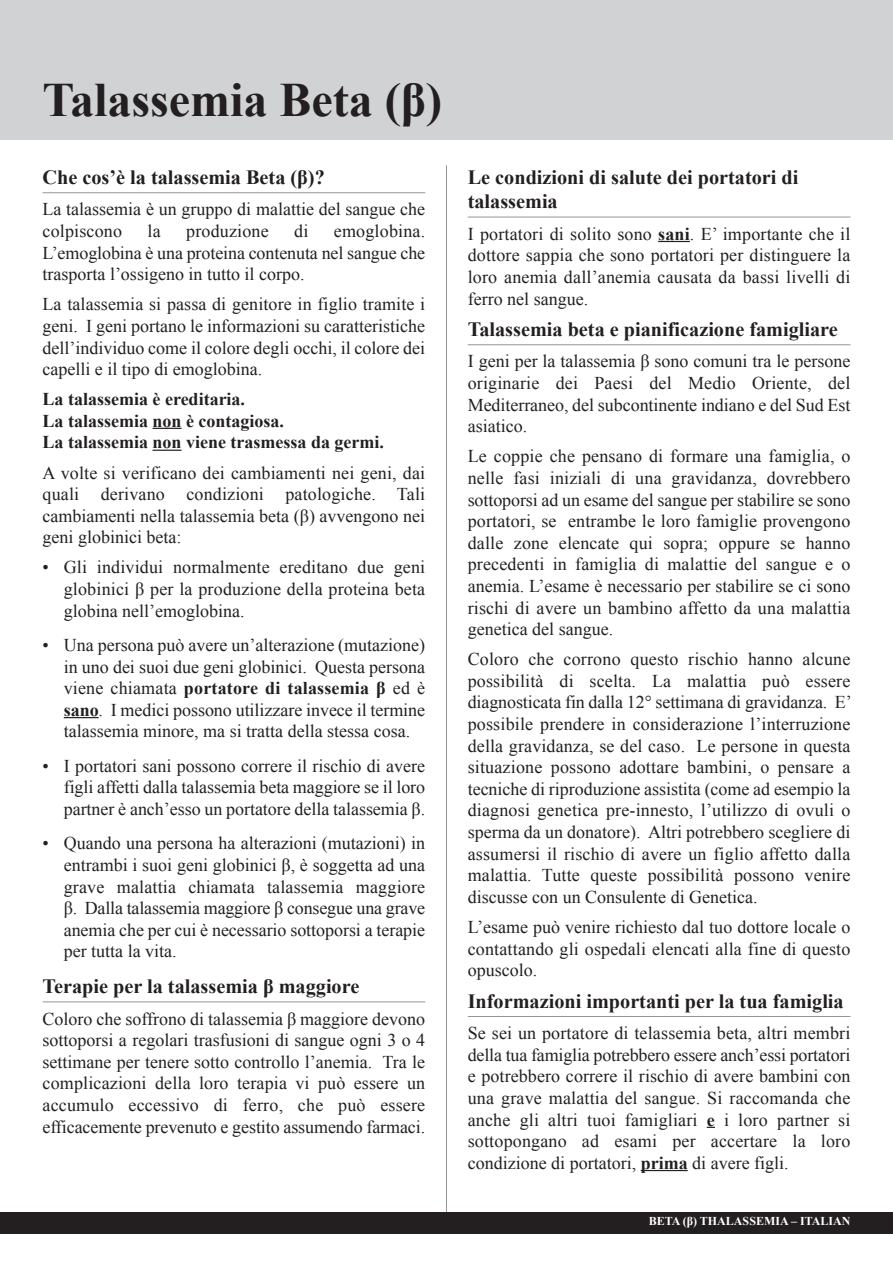
<style>
.page{position:relative;width:893px;height:1263px;background:#fff}
.page>*{position:absolute;margin:0;border:0;box-sizing:border-box;transform-origin:0 0}
.t1{font:700 48px "Times New Roman";color:#231f20}
.t2{font:700 20.25px/24.3px "Times New Roman";color:#231f20}
.t3{font:18px/21.6px "Times New Roman";color:#231f20;text-align:justify}
.t4{font:700 18px/21.8px "Times New Roman";color:#231f20}
.t5{font:700 12px "Times New Roman";color:#fff}
.s1{font-weight:700}
</style>
<div class="page">
<div style="left:0;top:0;width:893px;height:140px;background:#d1d2d4"></div>
<hr style="left:43px;top:192px;width:382px;height:1px;background:#939598">
<svg style="left:153px;top:428px;width:29px;height:1px"></svg>
<svg style="left:153px;top:450px;width:29px;height:1px"></svg>
<hr style="left:64px;top:717px;width:35px;height:1px;background:#231f20">
<hr style="left:43px;top:1001px;width:382px;height:1px;background:#939598">
<hr style="left:468px;top:217px;width:382px;height:1px;background:#939598">
<hr style="left:658px;top:241px;width:32px;height:1px;background:#231f20">
<hr style="left:468px;top:344px;width:382px;height:1px;background:#939598">
<hr style="left:468px;top:1016px;width:382px;height:1px;background:#939598">
<hr style="left:641px;top:1170px;width:47px;height:1px;background:#231f20">
<hr style="left:446px;top:165px;width:1px;height:1047px;background:#939598">
<div style="left:0;top:1212px;width:893px;height:21px;background:#231f20"></div>
<h1 class="t1" style="left:43px;top:73px;width:401px">Talassemia Beta (β)</h1>
<p class="t2" style="left:43px;top:165px;width:284px">Che cos’è la talassemia Beta (β)?</p>
<p class="t3" style="left:43px;top:198px;width:384px">La talassemia è un gruppo di malattie del sangue che colpiscono</p>
<p class="t3" style="left:43px;top:220px;width:384px;text-indent:291px">emoglobina.<br>L’emoglobina è una proteina contenuta nel sangue che trasporta l’ossigeno in tutto il corpo.</p>
<p class="t3" style="left:43px;top:293px;width:384px">La talassemia si passa di genitore in figlio tramite i geni. I geni portano le informazioni su caratteristiche dell’individuo come il colore degli occhi, il colore dei capelli e il tipo di emoglobina.</p>
<p class="t4" style="left:43px;top:388px;width:343px">La talassemia è ereditaria.<br>La talassemia non è contagiosa.<br>La talassemia non viene trasmessa da germi.</p>
<p class="t3" style="left:43px;top:462px;width:384px">A volte si verificano dei cambiamenti nei geni, dai quali derivano condizioni patologiche. Tali cambiamenti nella talassemia beta (β) avvengono nei geni globinici beta:</p>
<p class="t3" style="left:64px;top:557px;width:363px;text-indent:-21px">• Gli individui normalmente ereditano due geni globinici β per la produzione della proteina beta globina nell’emoglobina.</p>
<p class="t3" style="left:64px;top:634px;width:363px;text-indent:-21px">• Una persona può avere un’alterazione (mutazione) in uno dei suoi due geni globinici. Questa persona viene chiamata <span class="s1">portatore di talassemia β</span> ed è <span class="s1">sano</span>. I medici possono utilizzare invece il termine talassemia minore, ma si tratta della stessa cosa.</p>
<p class="t3" style="left:64px;top:755px;width:363px;text-indent:-21px">• I portatori sani possono correre il rischio di avere figli affetti dalla talassemia beta maggiore se il loro partner è anch’esso un portatore della talassemia β.</p>
<p class="t3" style="left:64px;top:832px;width:363px;text-indent:-21px">• Quando una persona ha alterazioni (mutazioni) in entrambi i suoi geni globinici β, è soggetta ad una grave malattia chiamata talassemia maggiore β. Dalla talassemia maggiore β consegue una grave anemia che per cui è necessario sottoporsi a terapie per tutta la vita.</p>
<p class="t2" style="left:43px;top:974px;width:318px">Terapie per la talassemia β maggiore</p>
<p class="t3" style="left:43px;top:1008px;width:384px">Coloro che soffrono di talassemia β maggiore devono sottoporsi a regolari trasfusioni di sangue ogni 3 o 4 settimane per tenere sotto controllo l’anemia. Tra le complicazioni della loro terapia vi può essere un accumulo eccessivo di ferro, che può essere efficacemente prevenuto e gestito assumendo farmaci.</p>
<p class="t3" style="left:148px;top:220px;width:15px">la</p>
<p class="t3" style="left:186px;top:220px;width:84px">produzione</p>
<p class="t3" style="left:294px;top:220px;width:16px">di</p>
<p class="t2" style="left:468px;top:165px;width:332px">Le condizioni di salute dei portatori di talassemia</p>
<p class="t3" style="left:468px;top:223px;width:384px">I portatori di solito sono <span class="s1">sani</span>. E’ importante che il dottore sappia che sono portatori per distinguere la loro anemia dall’anemia causata da bassi livelli di ferro nel sangue.</p>
<p class="t2" style="left:468px;top:317px;width:372px">Talassemia beta e pianificazione famigliare</p>
<p class="t3" style="left:468px;top:350px;width:384px">I geni per la talassemia β sono comuni tra le persone originarie dei Paesi del Medio Oriente, del Mediterraneo, del subcontinente indiano e del Sud Est asiatico.</p>
<p class="t3" style="left:468px;top:445px;width:384px">Le coppie che pensano di formare una famiglia, o nelle fasi iniziali di una gravidanza, dovrebbero sottoporsi ad un esame del sangue per stabilire se sono portatori, se entrambe le loro famiglie provengono dalle zone elencate qui sopra; oppure se hanno precedenti in famiglia di malattie del sangue e o anemia. L’esame è necessario per stabilire se ci sono rischi di avere un bambino affetto da una malattia genetica del sangue.</p>
<p class="t3" style="left:468px;top:648px;width:386px">Coloro che corrono questo rischio hanno alcune possibilità di scelta. La malattia può essere diagnosticata fin dalla 12° settimana di gravidanza. E’ possibile prendere in considerazione l’interruzione della gravidanza, se del caso. Le persone in questa situazione possono adottare bambini, o pensare a tecniche di riproduzione assistita (come ad esempio la diagnosi genetica pre-innesto, l’utilizzo di ovuli o sperma da un donatore). Altri potrebbero scegliere di assumersi il rischio di avere un figlio affetto dalla malattia. Tutte queste possibilità possono venire discusse con un Consulente di Genetica.</p>
<p class="t3" style="left:468px;top:916px;width:384px">L’esame può venire richiesto dal tuo dottore locale o contattando gli ospedali elencati alla fine di questo opuscolo.</p>
<p class="t2" style="left:468px;top:988px;width:377px">Informazioni importanti per la tua famiglia</p>
<p class="t3" style="left:468px;top:1022px;width:384px">Se sei un portatore di telassemia beta, altri membri della tua famiglia potrebbero essere anch’essi portatori e potrebbero correre il rischio di avere bambini con una grave malattia del sangue. Si raccomanda che anche gli altri tuoi famigliari <span class="s1">e</span> i loro partner si sottopongano ad esami per accertare la loro condizione di portatori, <span class="s1">prima</span> di avere figli.</p>
<p class="t5" style="left:649px;top:1215px;width:203px">BETA (β) THALASSEMIA – ITALIAN</p>
</div>
